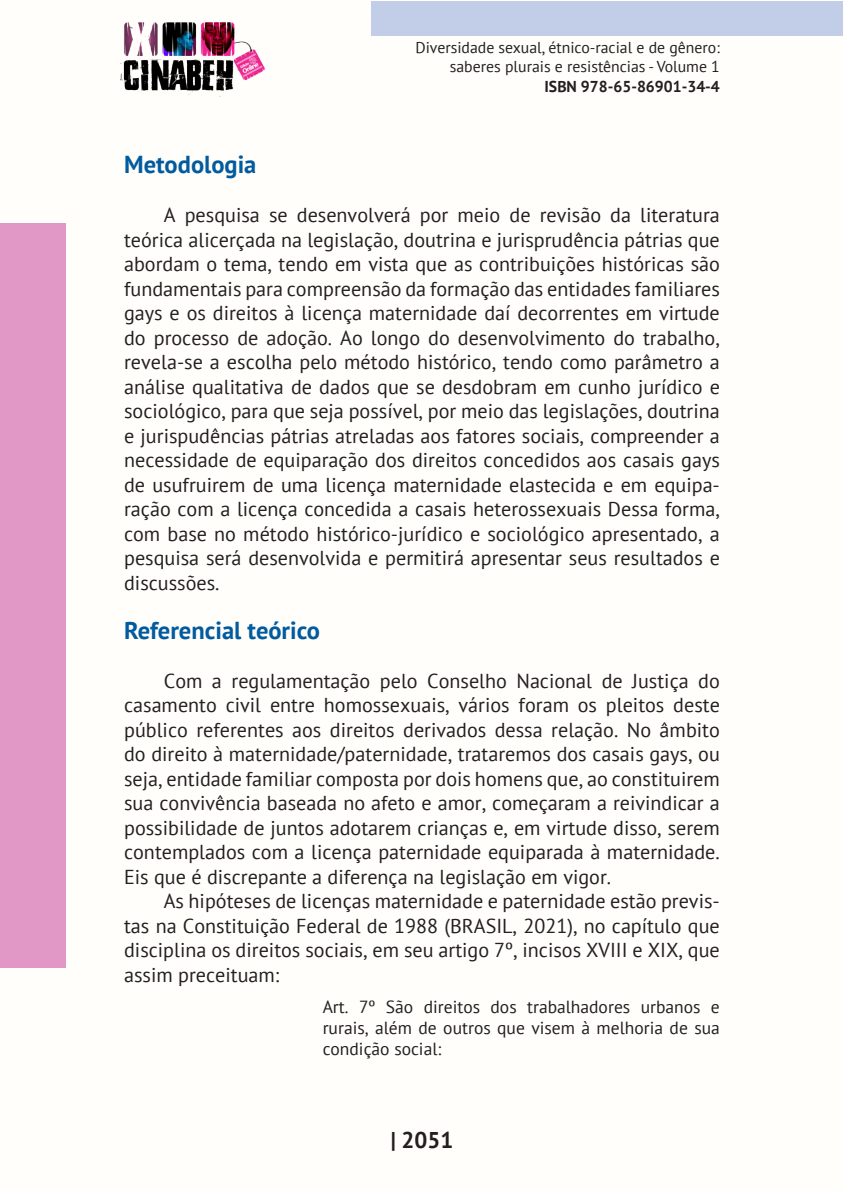
<style>
.page{position:relative;width:844px;height:1191px;background:#fff}
.page>*{position:absolute;margin:0;border:0;box-sizing:border-box;transform-origin:0 0}
._9_SUBTÍTULOS{font:700 24.5px "PT Sans";color:#015b9e}
.t1{font:700 22.75px "PT Sans";color:#231f20}
._8_CORPO{font:20.12px/24.5px "PT Sans";color:#231f20;text-align:justify}
._10_CITACAO{font:17.5px/21px "PT Sans";color:#231f20;text-align:justify}
.t2{font:15.75px/18.9px "PT Sans";color:#231f20;text-align:right}
.t3{font:700 15.75px "PT Sans";color:#231f20}
</style>
<div class="page">
<div style="left:0;top:0;width:843px;height:1191px;background:#fffefa"></div>
<div style="left:371px;top:1px;width:471px;height:35px;background:#c2cde7"></div>
<div style="left:0;top:223px;width:65px;height:744px;background:#e198c7"></div>
<img style="left:120px;top:22px;width:144px;height:75px">
<p class="t2" style="left:415px;top:38px;width:306px">Diversidade sexual, étnico-racial e de gênero: saberes plurais e resistências - Volume 1</p>
<p class="t3" style="left:544px;top:76px;width:177px">ISBN 978-65-86901-34-4</p>
<p class="_9_SUBTÍTULOS" style="left:124px;top:148px;width:134px">Metodologia</p>
<p class="_8_CORPO" style="left:124px;top:202px;width:597px;text-indent:40px">A pesquisa se desenvolverá por meio de revisão da literatura teórica alicerçada na legislação, doutrina e jurisprudência pátrias que abordam o tema, tendo em vista que as contribuições históricas são fundamentais para compreensão da formação das entidades familiares gays e os direitos à licença maternidade daí decorrentes em virtude do processo de adoção. Ao longo do desenvolvimento do trabalho, revela-se a escolha pelo método histórico, tendo como parâmetro a análise qualitativa de dados que se desdobram em cunho jurídico e sociológico, para que seja possível, por meio das legislações, doutrina e jurispudências pátrias atreladas aos fatores sociais, compreender a necessidade de equiparação dos direitos concedidos aos casais gays de usufruirem de uma licença maternidade elastecida e em equipa&shy;ração com a licença concedida a casais heterossexuais Dessa forma, com base no método histórico-jurídico e sociológico apresentado, a pesquisa será desenvolvida e permitirá apresentar seus resultados e discussões.</p>
<p class="_9_SUBTÍTULOS" style="left:124px;top:614px;width:197px">Referencial teórico</p>
<p class="_8_CORPO" style="left:124px;top:668px;width:597px;text-indent:40px">Com a regulamentação pelo Conselho Nacional de Justiça do casamento civil entre homossexuais, vários foram os pleitos deste público referentes aos direitos derivados dessa relação. No âmbito do direito à maternidade/paternidade, trataremos dos casais gays, ou seja, entidade familiar composta por dois homens que, ao constituirem sua convivência baseada no afeto e amor, começaram a reivindicar a possibilidade de juntos adotarem crianças e, em virtude disso, serem contemplados com a licença paternidade equiparada à maternidade.<br>Eis que é discrepante a diferença na legislação em vigor.</p>
<p class="_8_CORPO" style="left:124px;top:888px;width:597px;text-indent:40px">As hipóteses de licenças maternidade e paternidade estão previs&shy;tas na Constituição Federal de 1988 (BRASIL, 2021), no capítulo que disciplina os direitos sociais, em seu artigo 7º, incisos XVIII e XIX, que assim preceituam:</p>
<p class="_10_CITACAO" style="left:322px;top:995px;width:398px">Art. 7º São direitos dos trabalhadores urbanos e rurais, além de outros que visem à melhoria de sua condição social:</p>
<p class="t1" style="left:390px;top:1125px;width:64px">| 2051</p>
</div>
